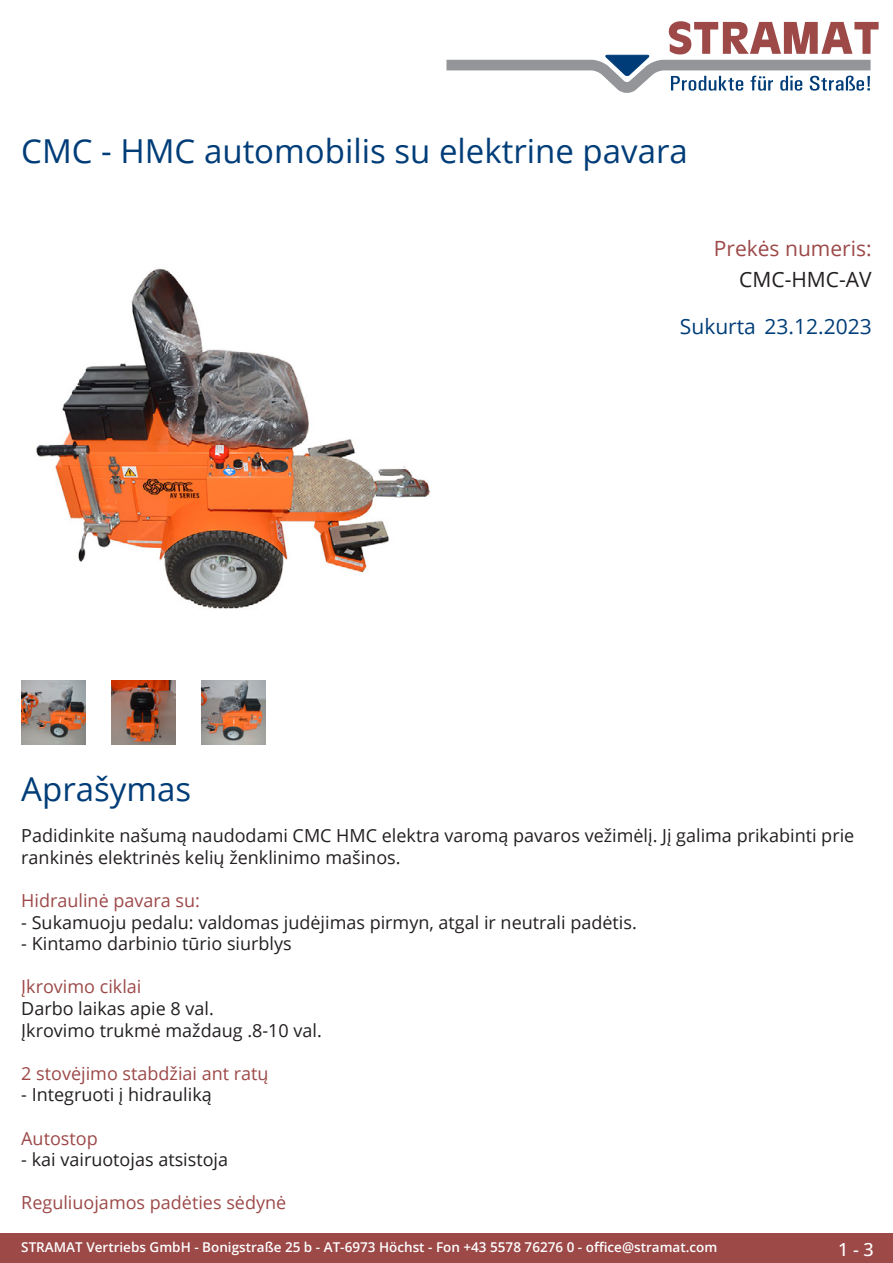
<style>
.page{position:relative;width:893px;height:1263px;background:#fff}
.page>*{position:absolute;margin:0;border:0;box-sizing:border-box;transform-origin:0 0}
.Produkttitel{font:33px "Open Sans";color:#003d78}
.Erstellungsdatum{font:21px "Open Sans";color:#003d78}
.TechDaten_Überschrif{font:21px "Open Sans";color:#9c4948}
.TechDaten_Inhalt{font:21px "Open Sans";color:#231f20}
.Beschreibung_Text{font:18px/21.6px "Open Sans";color:#231f20}
.Beschreibung_Text-2{font:18px "Open Sans";color:#9c4948}
.t1{font:500 18px "Open Sans";color:#fff}
.t2{font:600 13.5px "Open Sans";color:#fff}
.s1{color:#9c4948}
</style>
<div class="page">
<div style="left:0;top:1233px;width:893px;height:30px;background:#9c4948"></div>
<svg style="left:446px;top:21px;width:433px;height:72px"></svg>
<img style="left:36px;top:268px;width:394px;height:341px">
<img style="left:21px;top:680px;width:64px;height:64px">
<img style="left:112px;top:680px;width:63px;height:64px">
<img style="left:202px;top:680px;width:64px;height:64px">
<p class="Produkttitel" style="left:21px;top:128px;width:668px">CMC - HMC automobilis su elektrine pavara</p>
<p class="TechDaten_Überschrif" style="left:714px;top:234px;width:159px">Prekės numeris:</p>
<p class="TechDaten_Inhalt" style="left:739px;top:265px;width:134px">CMC-HMC-AV</p>
<p class="Erstellungsdatum" style="left:680px;top:312px;width:193px">Sukurta 23.12.2023</p>
<p class="Produkttitel" style="left:21px;top:766px;width:172px">Aprašymas</p>
<p class="Beschreibung_Text" style="left:21px;top:824px;width:835px">Padidinkite našumą naudodami CMC HMC elektra varomą pavaros vežimėlį. Jį galima prikabinti prie rankinės elektrinės kelių ženklinimo mašinos.</p>
<p class="Beschreibung_Text-2" style="left:21px;top:888px;width:180px">Hidraulinė pavara su:</p>
<p class="Beschreibung_Text" style="left:21px;top:911px;width:617px">- Sukamuoju pedalu: valdomas judėjimas pirmyn, atgal ir neutrali padėtis.</p>
<p class="Beschreibung_Text" style="left:21px;top:932px;width:272px">- Kintamo darbinio tūrio siurblys</p>
<p class="Beschreibung_Text" style="left:21px;top:975px;width:302px"><span class="s1">Įkrovimo ciklai<br></span>Darbo laikas apie 8 val.<br>Įkrovimo trukmė maždaug .8-10 val.</p>
<p class="Beschreibung_Text-2" style="left:21px;top:1061px;width:249px">2 stovėjimo stabdžiai ant ratų</p>
<p class="Beschreibung_Text" style="left:21px;top:1083px;width:192px">- Integruoti į hidrauliką</p>
<p class="Beschreibung_Text-2" style="left:21px;top:1126px;width:78px">Autostop</p>
<p class="Beschreibung_Text" style="left:21px;top:1148px;width:208px">- kai vairuotojas atsistoja</p>
<p class="Beschreibung_Text-2" style="left:21px;top:1190px;width:266px">Reguliuojamos padėties sėdynė</p>
<p class="t2" style="left:21px;top:1238px;width:698px">STRAMAT Vertriebs GmbH - Bonigstraße 25 b - AT-6973 Höchst - Fon +43 5578 76276 0 - office@stramat.com</p>
<p class="t1" style="left:838px;top:1237px;width:37px">1 - 3</p>
</div>
